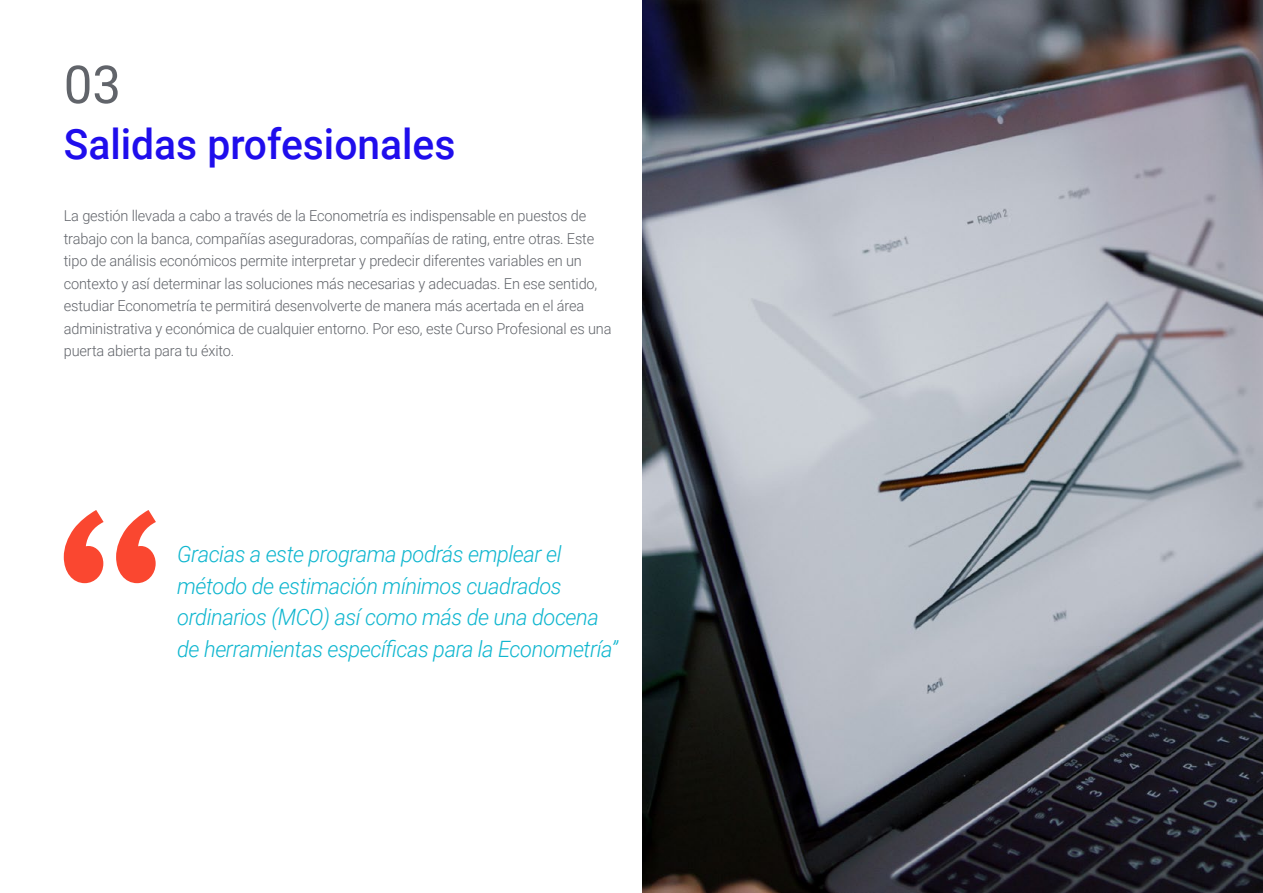
<style>
.page{position:relative;width:1263px;height:893px;background:#fff}
.page>*{position:absolute;margin:0;border:0;box-sizing:border-box;transform-origin:0 0}
.t1{font:52.5px "Roboto";color:#61646a}
.t2{font:500 42px "Roboto";color:#1f0dec}
.t3{font:italic 300 22.5px/31.5px "Roboto";letter-spacing:-.02em;color:#0fb6cf}
.t4{font:300 15px/22.5px "Roboto";letter-spacing:-.01em;color:#61646a}
</style>
<div class="page">
<img style="left:642px;top:0;width:621px;height:893px">
<svg style="left:64px;top:510px;width:92px;height:73px"></svg>
<h1 class="t1" style="left:64px;top:48px;width:59px">03</h1>
<h2 class="t2" style="left:64px;top:115px;width:393px">Salidas profesionales</h2>
<p class="t4" style="left:64px;top:204px;width:549px">La gestión llevada a cabo a través de la Econometría es indispensable en puestos de trabajo con la banca, compañías aseguradoras, compañías de rating, entre otras. Este tipo de análisis económicos permite interpretar y predecir diferentes variables en un contexto y así determinar las soluciones más necesarias y adecuadas. En ese sentido, estudiar Econometría te permitirá desenvolverte de manera más acertada en el área administrativa y económica de cualquier entorno. Por eso, este Curso Profesional es una puerta abierta para tu éxito.</p>
<h3 class="t3" style="left:177px;top:538px;width:442px">Gracias a este programa podrás emplear el método de estimación mínimos cuadrados ordinarios (MCO) así como más de una docena de herramientas específicas para la Econometría”</h3>
</div>
